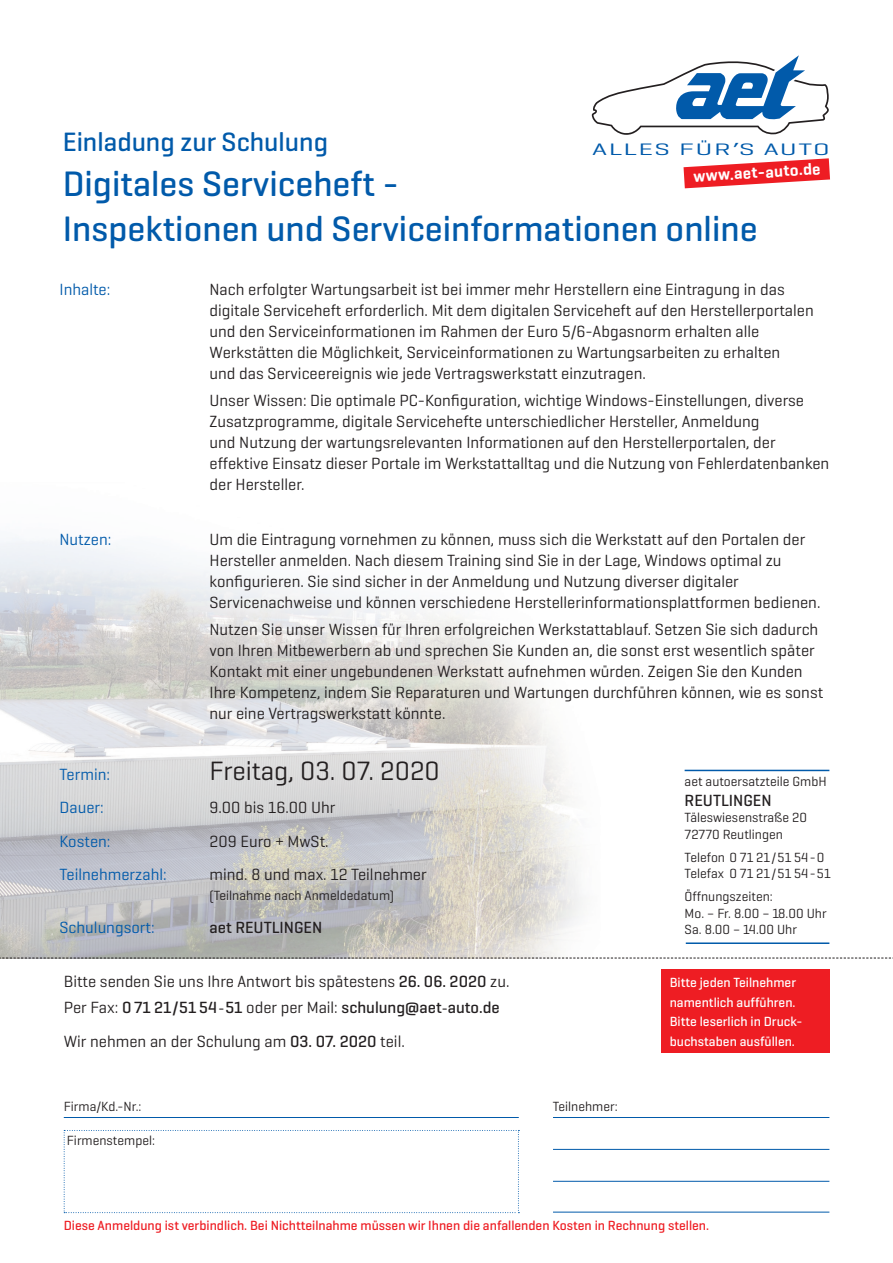
<style>
.page{position:relative;width:893px;height:1263px;background:#fff}
.page>*{position:absolute;margin:0;border:0;box-sizing:border-box;transform-origin:0 0}
.t1{font:500 36px/45px "Geogrotesque";color:#015aaa}
.t2{font:500 27px "Geogrotesque";color:#015aaa}
.t3{font:27px "Geogrotesque";color:#231f20}
.t4{font:16.95px "Geogrotesque";letter-spacing:.05em;color:#015aaa;scale:1.67 1}
.t5{font:16.5px/21px "Geogrotesque";color:#231f20}
.t6{font:16.5px "Geogrotesque";color:#015aaa}
.t7{font:500 16.5px "Geogrotesque";color:#231f20}
.t8{font:600 16.5px "Geogrotesque";color:#fff}
.t9{font:13.5px "Geogrotesque";color:#231f20}
.t10{font:500 13.5px "Geogrotesque";color:#ee1d23}
.t11{font:500 13.5px/19.5px "Geogrotesque";color:#fff}
.s1{font-family:"Verdana";font-size:15.75px}
.s2{font-weight:500}
.s3{font-weight:500;font-size:13.5px}
</style>
<div class="page">
<img style="left:0;top:537px;width:613px;height:421px">
<hr style="left:553px;top:1117px;width:276px;height:1px;background:#015aaa">
<hr style="left:553px;top:1149px;width:276px;height:1px;background:#015aaa">
<hr style="left:553px;top:1181px;width:276px;height:1px;background:#015aaa">
<div style="left:661px;top:969px;width:168px;height:84px;background:#ee1d23"></div>
<hr style="left:64px;top:1117px;width:455px;height:1px;background:#015aaa">
<svg style="left:64px;top:1130px;width:455px;height:83px"></svg>
<hr style="left:553px;top:1212px;width:276px;height:1px;background:#015aaa">
<svg style="left:0;top:958px;width:893px;height:1px"></svg>
<svg style="left:591px;top:55px;width:238px;height:80px"></svg>
<hr style="left:685px;top:770px;width:144px;height:1px;background:#015aaa">
<hr style="left:686px;top:942px;width:143px;height:2px;background:#015aaa">
<svg style="left:683px;top:158px;width:147px;height:30px"></svg>
<p class="t2" style="left:63px;top:125px;width:267px">Einladung zur Schulung</p>
<p class="t1" style="left:63px;top:160px;width:696px">Digitales Serviceheft -<br>Inspektionen und Serviceinformationen online</p>
<p class="t4" style="left:592px;top:138px;width:144px">ALLES FÜR<span class="s1">’</span>S AUTO</p>
<p class="t8" style="left:693px;top:165px;width:129px;rotate:-3deg">www.aet-auto.de</p>
<p class="t6" style="left:60px;top:279px;width:52px">Inhalte:</p>
<p class="t5" style="left:210px;top:278px;width:606px">Nach erfolgter Wartungsarbeit ist bei immer mehr Herstellern eine Eintragung in das digitale Serviceheft erforderlich. Mit dem digitalen Serviceheft auf den Herstellerportalen und den Serviceinformationen im Rahmen der Euro 5/6-Abgasnorm erhalten alle Werkstätten die Möglichkeit, Serviceinformationen zu Wartungsarbeiten zu erhalten<br>und das Serviceereignis wie jede Vertragswerkstatt einzutragen.</p>
<p class="t5" style="left:210px;top:389px;width:621px">Unser Wissen: Die optimale PC-Konfiguration, wichtige Windows-Einstellungen, diverse Zusatzprogramme, digitale Servicehefte unterschiedlicher Hersteller, Anmeldung<br>und Nutzung der wartungsrelevanten Informationen auf den Herstellerportalen, der effektive Einsatz dieser Portale im Werkstattalltag und die Nutzung von Fehlerdatenbanken der Hersteller.</p>
<p class="t6" style="left:60px;top:529px;width:53px">Nutzen:</p>
<p class="t5" style="left:210px;top:528px;width:612px">Um die Eintragung vornehmen zu können, muss sich die Werkstatt auf den Portalen der Hersteller anmelden. Nach diesem Training sind Sie in der Lage, Windows optimal zu konfigurieren. Sie sind sicher in der Anmeldung und Nutzung diverser digitaler Servicenachweise und können verschiedene Herstellerinformationsplattformen bedienen.</p>
<p class="t5" style="left:210px;top:619px;width:615px">Nutzen Sie unser Wissen für Ihren erfolgreichen Werkstattablauf. Setzen Sie sich dadurch von Ihren Mitbewerbern ab und sprechen Sie Kunden an, die sonst erst wesentlich später Kontakt mit einer ungebundenen Werkstatt aufnehmen würden. Zeigen Sie den Kunden Ihre Kompetenz, indem Sie Reparaturen und Wartungen durchführen können, wie es sonst nur eine Vertragswerkstatt könnte.</p>
<p class="t6" style="left:60px;top:764px;width:52px">Termin:</p>
<p class="t3" style="left:210px;top:754px;width:232px">Freitag, 03. 07. 2020</p>
<p class="t6" style="left:60px;top:797px;width:46px">Dauer:</p>
<p class="t5" style="left:210px;top:797px;width:127px">9.00 bis 16.00 Uhr</p>
<p class="t6" style="left:60px;top:831px;width:53px">Kosten:</p>
<p class="t5" style="left:210px;top:830px;width:121px">209 Euro + MwSt.</p>
<p class="t6" style="left:60px;top:864px;width:109px">Teilnehmerzahl:</p>
<p class="t5" style="left:210px;top:863px;width:219px">mind. 8 und max. 12 Teilnehmer</p>
<p class="t9" style="left:210px;top:887px;width:186px">(Teilnahme nach Anmeldedatum)</p>
<p class="t6" style="left:60px;top:917px;width:97px">Schulungsort:</p>
<p class="t7" style="left:210px;top:917px;width:114px">aet REUTLINGEN</p>
<p class="t5" style="left:64px;top:968px;width:447px;line-height:25.5px">Bitte senden Sie uns Ihre Antwort bis spätestens <span class="s2">26. 06. 2020</span> zu.<br>Per Fax: <span class="s2">0 71 21/51 54</span><span class="s3">-</span><span class="s2">51</span> oder per Mail: <span class="s2">schulung@aet</span><span class="s3">-</span><span class="s2">auto.de</span></p>
<p class="t5" style="left:64px;top:1030px;width:343px">Wir nehmen an der Schulung am <span class="s2">03. 07. 2020</span> teil.</p>
<p class="t9" style="left:64px;top:1097px;width:79px">Firma/Kd.-Nr.:</p>
<p class="t9" style="left:553px;top:1097px;width:66px">Teilnehmer:</p>
<p class="t9" style="left:67px;top:1131px;width:90px">Firmenstempel:</p>
<p class="t9" style="left:685px;top:773px;width:144px">aet autoersatzteile GmbH</p>
<p class="t7" style="left:685px;top:790px;width:89px">REUTLINGEN</p>
<p class="t9" style="left:685px;top:809px;width:124px">Täleswiesenstraße 20</p>
<p class="t9" style="left:685px;top:826px;width:100px">72770 Reutlingen</p>
<p class="t9" style="left:685px;top:849px;width:141px">Telefon 0 71 21/51 54-0</p>
<p class="t9" style="left:685px;top:865px;width:148px">Telefax 0 71 21/51 54-51</p>
<p class="t9" style="left:685px;top:888px;width:90px">Öffnungszeiten:</p>
<p class="t9" style="left:685px;top:905px;width:144px">Mo. – Fr. 8.00 – 18.00 Uhr</p>
<p class="t9" style="left:685px;top:921px;width:114px">Sa. 8.00 – 14.00 Uhr</p>
<p class="t11" style="left:670px;top:972px;width:134px">Bitte jeden Teilnehmer namentlich aufführen.<br>Bitte leserlich in Druck&shy;buchstaben ausfüllen.</p>
<p class="t10" style="left:64px;top:1217px;width:647px">Diese Anmeldung ist verbindlich. Bei Nichtteilnahme müssen wir Ihnen die anfallenden Kosten in Rechnung stellen.</p>
</div>
